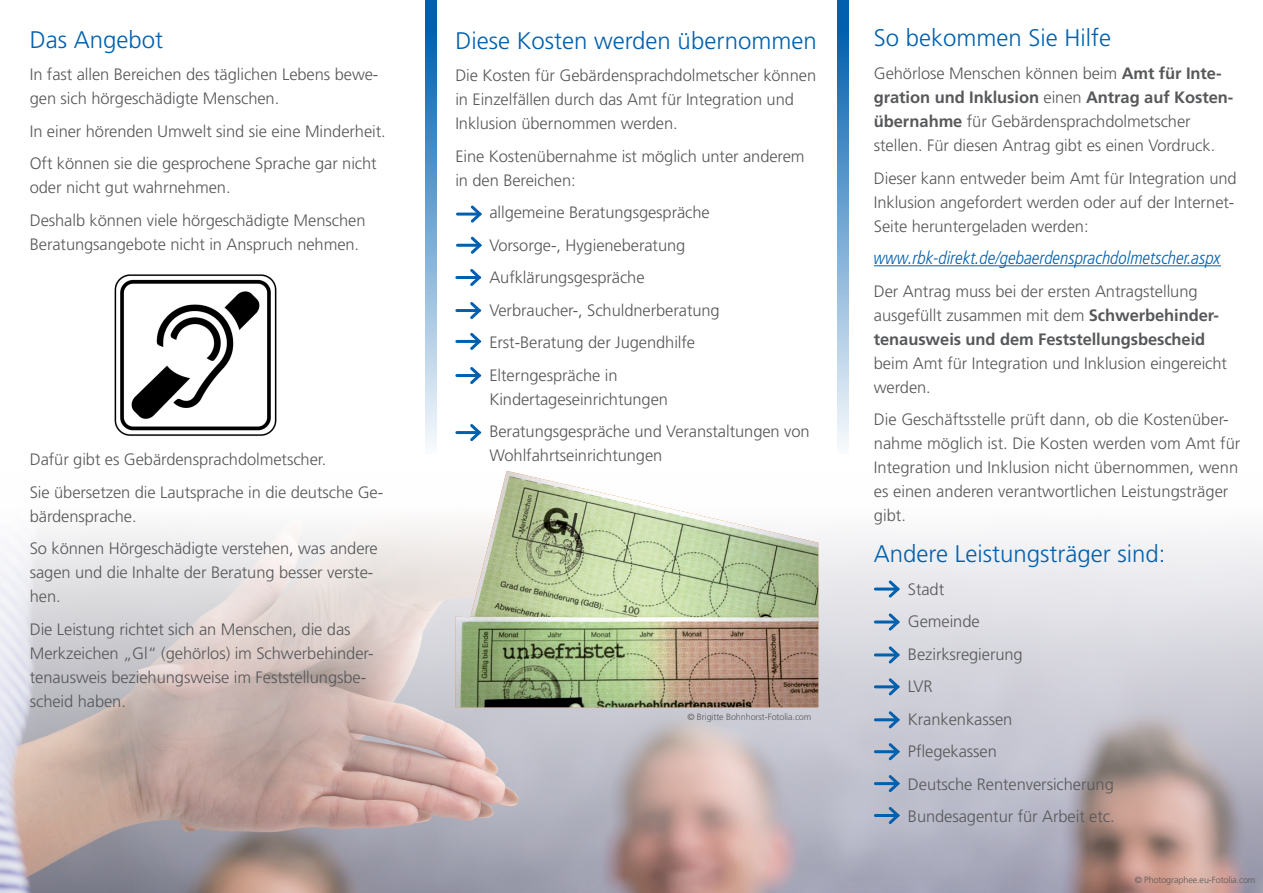
<style>
.page{position:relative;width:1263px;height:893px;background:#fff}
.page>*{position:absolute;margin:0;border:0;box-sizing:border-box;transform-origin:0 0}
.t1{font:300 24px "Frutiger LT Std";color:#0160ae}
.t2{font:italic 300 condensed 18px "Frutiger LT Std";letter-spacing:-.005em;color:#0160ae}
.t3{font:300 16.5px/24px "Frutiger LT Std";letter-spacing:-.005em;color:#57585a}
.t4{font:300 9px "Frutiger LT Std";letter-spacing:-.01em;color:#57585a}
.s1{font-weight:700}
</style>
<div class="page">
<img style="left:0;top:525px;width:1263px;height:368px">
<hr style="left:874px;top:265px;width:347px;height:1px;background:#0160ae">
<img style="left:114px;top:274px;width:163px;height:162px">
<hr style="left:457px;top:213px;width:23px;height:3px;background:#0160ae">
<svg style="left:468px;top:205px;width:14px;height:18px"></svg>
<hr style="left:457px;top:244px;width:23px;height:3px;background:#0160ae">
<svg style="left:468px;top:236px;width:14px;height:18px"></svg>
<hr style="left:457px;top:276px;width:22px;height:3px;background:#0160ae">
<svg style="left:470px;top:269px;width:12px;height:17px"></svg>
<hr style="left:457px;top:309px;width:22px;height:3px;background:#0160ae">
<svg style="left:470px;top:302px;width:12px;height:17px"></svg>
<hr style="left:457px;top:340px;width:22px;height:3px;background:#0160ae">
<svg style="left:467px;top:332px;width:15px;height:18px"></svg>
<hr style="left:457px;top:374px;width:22px;height:3px;background:#0160ae">
<svg style="left:470px;top:367px;width:12px;height:17px"></svg>
<hr style="left:457px;top:431px;width:22px;height:3px;background:#0160ae">
<svg style="left:467px;top:424px;width:15px;height:18px"></svg>
<hr style="left:875px;top:588px;width:23px;height:3px;background:#0160ae">
<svg style="left:886px;top:578px;width:16px;height:22px"></svg>
<hr style="left:875px;top:620px;width:23px;height:3px;background:#0160ae">
<svg style="left:886px;top:611px;width:16px;height:22px"></svg>
<hr style="left:875px;top:653px;width:23px;height:3px;background:#0160ae">
<svg style="left:886px;top:644px;width:16px;height:22px"></svg>
<hr style="left:875px;top:685px;width:23px;height:3px;background:#0160ae">
<svg style="left:886px;top:675px;width:16px;height:23px"></svg>
<hr style="left:875px;top:718px;width:23px;height:3px;background:#0160ae">
<svg style="left:886px;top:708px;width:16px;height:23px"></svg>
<hr style="left:875px;top:750px;width:23px;height:3px;background:#0160ae">
<svg style="left:886px;top:740px;width:16px;height:23px"></svg>
<hr style="left:875px;top:782px;width:23px;height:3px;background:#0160ae">
<svg style="left:886px;top:772px;width:16px;height:23px"></svg>
<hr style="left:875px;top:814px;width:23px;height:3px;background:#0160ae">
<svg style="left:886px;top:804px;width:16px;height:23px"></svg>
<svg style="left:425px;top:0;width:11px;height:444px;background:#72a6d1"></svg>
<svg style="left:837px;top:0;width:11px;height:444px;background:#72a6d1"></svg>
<img style="left:455px;top:471px;width:363px;height:236px">
<svg style="left:568px;top:511px;width:11px;height:28px"></svg>
<h1 class="t1" style="left:30px;top:26px;width:135px">Das Angebot</h1>
<p class="t3" style="left:30px;top:63px;width:350px">In fast allen Bereichen des täglichen Lebens bewe&shy;gen sich hörgeschädigte Menschen.</p>
<p class="t3" style="left:30px;top:115px;width:357px;line-height:32.5px">In einer hörenden Umwelt sind sie eine Minderheit.<br>Oft können sie die gesprochene Sprache gar nicht</p>
<p class="t3" style="left:30px;top:172px;width:337px;line-height:32.5px">oder nicht gut wahrnehmen.<br>Deshalb können viele hörgeschädigte Menschen</p>
<p class="t3" style="left:30px;top:232px;width:331px">Beratungsangebote nicht in Anspruch nehmen.</p>
<p class="t3" style="left:30px;top:443px;width:355px;line-height:32.5px">Dafür gibt es Gebärdensprachdolmetscher.<br>Sie übersetzen die Lautsprache in die deutsche Ge-</p>
<p class="t3" style="left:30px;top:500px;width:350px;line-height:32.5px">bärdensprache.<br>So können Hörgeschädigte verstehen, was andere</p>
<p class="t3" style="left:30px;top:561px;width:345px">sagen und die Inhalte der Beratung besser verste&shy;hen.</p>
<p class="t3" style="left:30px;top:617px;width:345px">Die Leistung richtet sich an Menschen, die das Merkzeichen „Gl“ (gehörlos) im Schwerbehinder&shy;tenausweis beziehungsweise im Feststellungsbe&shy;scheid haben.</p>
<h1 class="t1" style="left:455px;top:27px;width:363px">Diese Kosten werden übernommen</h1>
<p class="t3" style="left:455px;top:64px;width:362px">Die Kosten für Gebärdensprachdolmetscher können in Einzelfällen durch das Amt für Integration und<br>Inklusion übernommen werden.</p>
<p class="t3" style="left:455px;top:144px;width:351px">Eine Kostenübernahme ist möglich unter anderem in den Bereichen:</p>
<p class="t3" style="left:489px;top:197px;width:232px;line-height:32.5px">allgemeine Beratungsgespräche<br>Vorsorge-, Hygieneberatung<br>Aufklärungsgespräche<br>Verbraucher-, Schuldnerberatung<br>Erst-Beratung der Jugendhilfe<br>Elterngespräche in</p>
<p class="t3" style="left:489px;top:383px;width:322px;line-height:32.5px">Kindertageseinrichtungen<br>Beratungsgespräche und Veranstaltungen von</p>
<p class="t3" style="left:489px;top:444px;width:174px">Wohlfahrtseinrichtungen</p>
<p class="t4" style="left:687px;top:711px;width:125px">© Brigitte Bohnhorst-Fotolia.com</p>
<h1 class="t1" style="left:874px;top:25px;width:239px">So bekommen Sie Hilfe</h1>
<p class="t3" style="left:874px;top:62px;width:361px">Gehörlose Menschen können beim <span class="s1">Amt für Inte&shy;gration und Inklusion</span> einen <span class="s1">Antrag auf Kosten&shy;übernahme</span> für Gebärdensprachdolmetscher stellen. Für diesen Antrag gibt es einen Vordruck.</p>
<p class="t3" style="left:874px;top:166px;width:364px">Dieser kann entweder beim Amt für Integration und<br>Inklusion angefordert werden oder auf der Internet-<br>Seite heruntergeladen werden:</p>
<p class="t2" style="left:874px;top:248px;width:349px">www.rbk-direkt.de/gebaerdensprachdolmetscher.aspx</p>
<p class="t3" style="left:874px;top:279px;width:346px">Der Antrag muss bei der ersten Antragstellung ausgefüllt zusammen mit dem <span class="s1">Schwerbehinder&shy;tenausweis und dem Feststellungsbescheid</span></p>
<p class="t3" style="left:874px;top:351px;width:355px">beim Amt für Integration und Inklusion eingereicht werden.</p>
<p class="t3" style="left:874px;top:408px;width:368px">Die Geschäftsstelle prüft dann, ob die Kostenüber&shy;nahme möglich ist. Die Kosten werden vom Amt für Integration und Inklusion nicht übernommen, wenn es einen anderen verantwortlichen Leistungsträger gibt.</p>
<h1 class="t1" style="left:874px;top:540px;width:293px">Andere Leistungsträger sind:</h1>
<p class="t3" style="left:908px;top:573px;width:208px;line-height:32.5px">Stadt<br>Gemeinde<br>Bezirksregierung<br>LVR<br>Krankenkassen<br>Pflegekassen<br>Deutsche Rentenversicherung<br>Bundesagentur für Arbeit etc.</p>
<p class="t4" style="left:1135px;top:875px;width:122px">© Photographee.eu-Fotolia.com</p>
</div>
